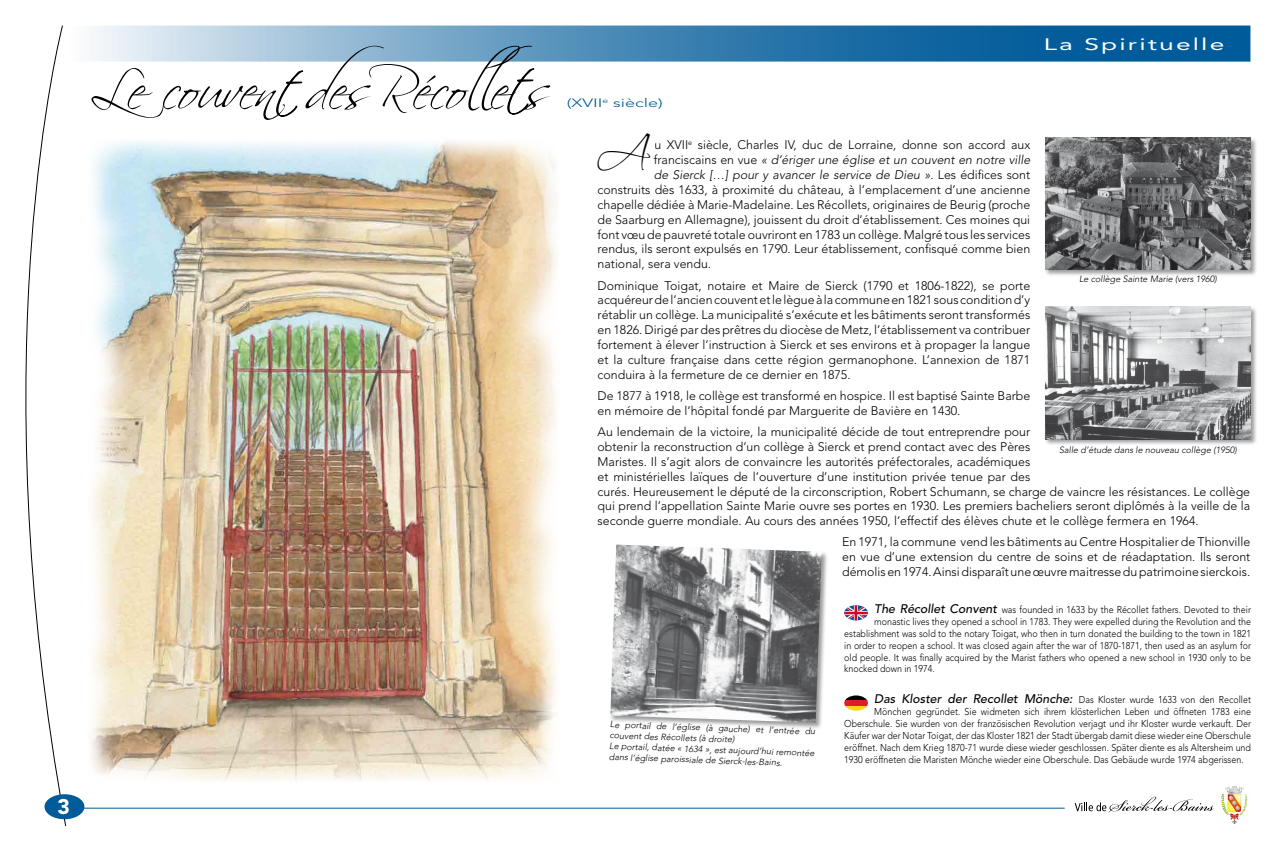
<style>
.page{position:relative;width:1276px;height:851px;background:#fff}
.page>*{position:absolute;margin:0;border:0;box-sizing:border-box;transform-origin:0 0}
.t1{font:54.3px "Scriptina Pro";color:#000}
.t2{font:48.07px "Scriptina Pro";color:#000}
.t3{font:900 21px "Avenir";color:#fff}
.t4{font:16.5px "Avenir";letter-spacing:.08em;color:#fff;scale:1.6 1}
.t5{font:300 12.38px/14.9px "Avenir";color:#000;text-align:justify}
.t6{font:italic 300 12.38px "Avenir";color:#000}
.t7{font:300 12px "Avenir";color:#005b9a;scale:1.5 1}
.t8{font:300 9.9px "Avenir";color:#000;scale:.9 1}
.t9{font:italic 300 9px/10.8px "Avenir";color:#000}
.s1{font-style:normal}
.s2{font-weight:500;font-style:italic;font-size:12.38px}
</style>
<div class="page">
<svg style="left:25px;top:25px;width:42px;height:801px"></svg>
<hr style="left:65px;top:807px;width:999px;height:1px;background:#005b9a">
<svg style="left:1221px;top:786px;width:26px;height:37px"></svg>
<svg style="left:1074px;top:796px;width:140px;height:16px"></svg>
<img style="left:91px;top:141px;width:465px;height:640px">
<svg style="left:845px;top:695px;width:22px;height:5px"></svg>
<div style="left:844px;top:700px;width:24px;height:6px;background:#e21b28"></div>
<svg style="left:845px;top:706px;width:22px;height:4px"></svg>
<svg style="left:844px;top:605px;width:24px;height:15px"></svg>
<div style="left:1044px;top:137px;width:213px;height:140px;background:#000;opacity:.4"></div>
<img style="left:1045px;top:138px;width:205px;height:132px">
<svg style="left:56px;top:26px;width:1194px;height:91px"></svg>
<div style="left:44px;top:794px;width:40px;height:25px;background:#005b9a;border-radius:50%"></div>
<div style="left:609px;top:543px;width:220px;height:186px;background:#000;opacity:.4"></div>
<img style="left:610px;top:544px;width:211px;height:178px">
<div style="left:1044px;top:306px;width:213px;height:140px;background:#000;opacity:.4"></div>
<img style="left:1045px;top:307px;width:205px;height:132px">
<h3 class="t3" style="left:58px;top:794px;width:14px">3</h3>
<h1 class="t1" style="left:91px;top:57px;width:452px">Le couven es Réco e s</h1>
<p class="t7" style="left:567px;top:96px;width:65px">(XVII<sup>e</sup> siècle)</p>
<h3 class="t4" style="left:1044px;top:34px;width:114px">La Spirituelle</h3>
<h2 class="t2" style="left:596px;top:125px;width:52px">A</h2>
<p class="t5" style="left:654px;top:138px;width:377px">u XVII<sup>e</sup> siècle, Charles IV, duc de Lorraine, donne son accord aux</p>
<p class="t6" style="left:654px;top:153px;width:378px"><span class="s1">franciscains en vue</span> « d’ériger une église et un couvent en notre ville</p>
<p class="t6" style="left:654px;top:168px;width:378px">de Sierck […] pour y avancer le service de Dieu »<span class="s1">. Les édifices sont</span></p>
<p class="t5" style="left:597px;top:182px;width:434px">construits dès 1633, à proximité du château, à l’emplacement d’une ancienne</p>
<p class="t5" style="left:597px;top:197px;width:434px">chapelle dédiée à Marie-Madelaine. Les Récollets, originaires de Beurig (proche</p>
<p class="t5" style="left:597px;top:212px;width:434px">de Saarburg en Allemagne), jouissent du droit d’établissement. Ces moines qui</p>
<p class="t5" style="left:597px;top:227px;width:434px">font vœu de pauvreté totale ouvriront en 1783 un collège. Malgré tous les services</p>
<p class="t5" style="left:597px;top:242px;width:434px">rendus, ils seront expulsés en 1790. Leur établissement, confisqué comme bien</p>
<p class="t5" style="left:597px;top:256px;width:115px">national, sera vendu.</p>
<p class="t5" style="left:597px;top:278px;width:434px">Dominique Toigat, notaire et Maire de Sierck (1790 et 1806-1822), se porte acquéreur de l’ancien couvent et le lègue à la commune en 1821 sous condition d’y rétablir un collège. La municipalité s’exécute et les bâtiments seront transformés en 1826. Dirigé par des prêtres du diocèse de Metz, l’établissement va contribuer fortement à élever l’instruction à Sierck et ses environs et à propager la langue et la culture française dans cette région germanophone. L’annexion de 1871 conduira à la fermeture de ce dernier en 1875.</p>
<p class="t5" style="left:597px;top:388px;width:434px">De 1877 à 1918, le collège est transformé en hospice. Il est baptisé Sainte Barbe en mémoire de l’hôpital fondé par Marguerite de Bavière en 1430.</p>
<p class="t5" style="left:597px;top:424px;width:654px;text-align:left">Au lendemain de la victoire, la municipalité décide de tout entreprendre pour<br>obtenir la reconstruction d’un collège à Sierck et prend contact avec des Pères<br>Maristes. Il s’agit alors de convaincre les autorités préfectorales, académiques<br>et ministérielles laïques de l’ouverture d’une institution privée tenue par des<br>curés. Heureusement le député de la circonscription, Robert Schumann, se charge de vaincre les résistances. Le collège qui prend l’appellation Sainte Marie ouvre ses portes en 1930. Les premiers bacheliers seront diplômés à la veille de la seconde guerre mondiale. Au cours des années 1950, l’effectif des élèves chute et le collège fermera en 1964.</p>
<p class="t5" style="left:842px;top:534px;width:410px">En 1971, la commune vend les bâtiments au Centre Hospitalier de Thionville en vue d’une extension du centre de soins et de réadaptation. Ils seront démolis en 1974. Ainsi disparaît une œuvre maitresse du patrimoine sierckois.</p>
<p class="t9" style="left:1079px;top:274px;width:139px">Le collège Sainte Marie (vers 1960)</p>
<p class="t9" style="left:1059px;top:444px;width:179px">Salle d’étude dans le nouveau collège (1950)</p>
<p class="t9" style="left:610px;top:718px;width:207px;rotate:2deg">Le portail de l’église (à gauche) et l’entrée du couvent des Récollets (à droite)<br>Le portail, datée « 1634 », est aujourd’hui remontée dans l’église paroissiale de Sierck-les-Bains.</p>
<p class="t8" style="left:874px;top:603px;width:420px"><span class="s2">The Récollet Convent</span> was founded in 1633 by the Récollet fathers. Devoted to their</p>
<p class="t8" style="left:874px;top:615px;width:420px">monastic lives they opened a school in 1783. They were expelled during the Revolution and the</p>
<p class="t8" style="left:844px;top:627px;width:453px">establishment was sold to the notary Toigat, who then in turn donated the building to the town in 1821</p>
<p class="t8" style="left:844px;top:639px;width:453px">in order to reopen a school. It was closed again after the war of 1870-1871, then used as an asylum for</p>
<p class="t8" style="left:844px;top:651px;width:453px">old people. It was finally acquired by the Marist fathers who opened a new school in 1930 only to be</p>
<p class="t8" style="left:844px;top:663px;width:102px">knocked down in 1974.</p>
<p class="t8" style="left:874px;top:694px;width:420px"><span class="s2">Das Kloster der Recollet Mönche:</span> Das Kloster wurde 1633 von den Recollet</p>
<p class="t8" style="left:874px;top:705px;width:420px">Mönchen gegründet. Sie widmeten sich ihrem klösterlichen Leben und öffneten 1783 eine</p>
<p class="t8" style="left:844px;top:717px;width:453px">Oberschule. Sie wurden von der französischen Revolution verjagt und ihr Kloster wurde verkauft. Der</p>
<p class="t8" style="left:844px;top:729px;width:453px">Käufer war der Notar Toigat, der das Kloster 1821 der Stadt übergab damit diese wieder eine Oberschule</p>
<p class="t8" style="left:844px;top:741px;width:453px">eröffnet. Nach dem Krieg 1870-71 wurde diese wieder geschlossen. Später diente es als Altersheim und</p>
<p class="t8" style="left:844px;top:753px;width:445px">1930 eröffneten die Maristen Mönche wieder eine Oberschule. Das Gebäude wurde 1974 abgerissen.</p>
</div>
